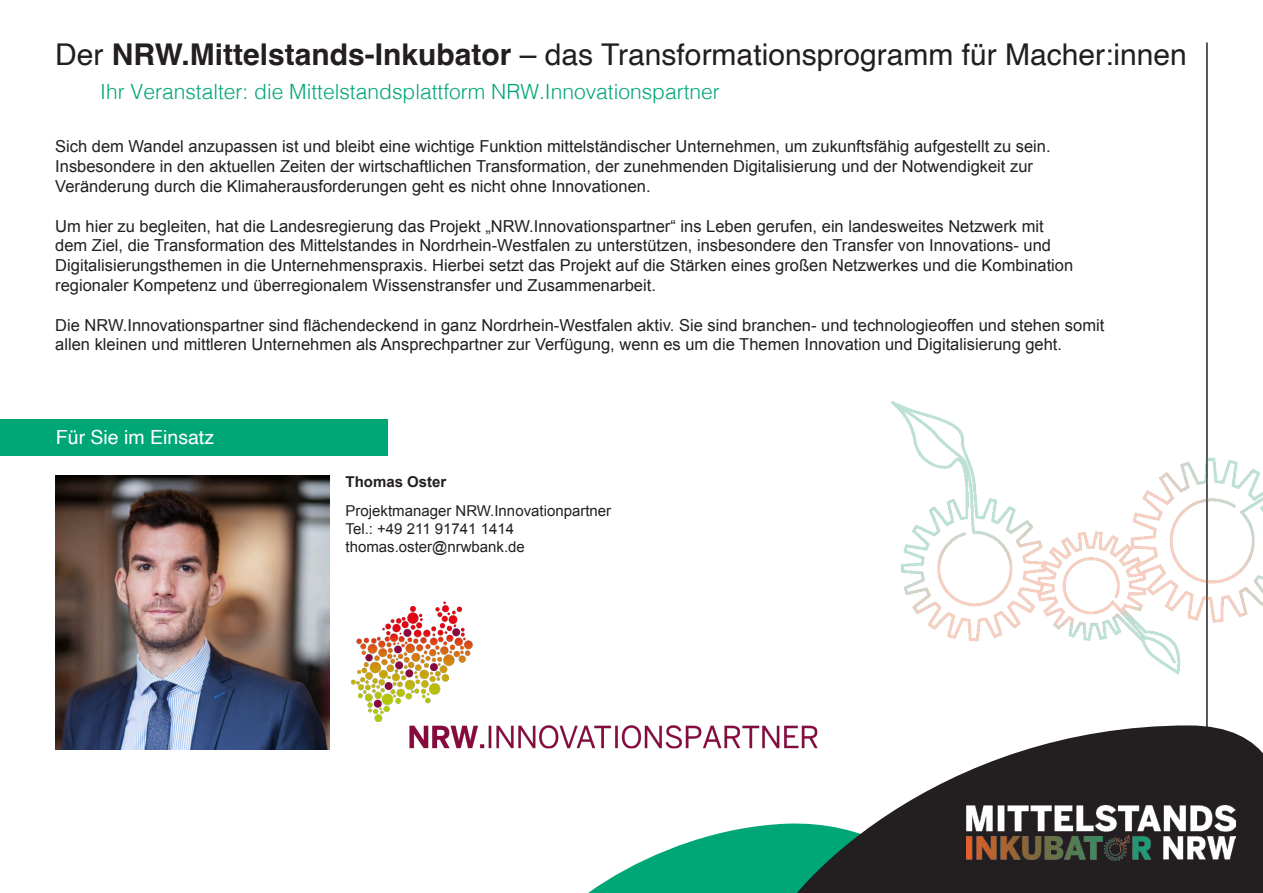
<style>
.page{position:relative;width:1263px;height:893px;background:#fff}
.page>*{position:absolute;margin:0;border:0;box-sizing:border-box;transform-origin:0 0}
.t1{font:30px "Helvetica";color:#231f20}
.t2{font:300 21px "Helvetica";color:#00a776}
.t3{font:19.5px "Helvetica";color:#fff}
.t4{font:16.5px/19.8px "Arial";color:#231f20}
.t5{font:15px/18px "Arial";color:#231f20}
.t6{font:700 15px "Arial";color:#231f20}
.s1{font-weight:700}
</style>
<div class="page">
<svg style="left:588px;top:825px;width:175px;height:68px"></svg>
<svg style="left:763px;top:725px;width:500px;height:168px;fill:#231f20"></svg>
<img style="left:966px;top:806px;width:269px;height:54px">
<hr style="left:1206px;top:43px;width:2px;height:699px;background:#231f20">
<div style="left:0;top:420px;width:388px;height:36px;background:#00a776"></div>
<img style="left:56px;top:476px;width:273px;height:273px">
<img style="left:351px;top:601px;width:471px;height:148px">
<img style="left:891px;top:401px;width:372px;height:274px">
<h1 class="t1" style="left:55px;top:31px;width:1133px">Der <span class="s1">NRW.Mittelstands-Inkubator</span> – das Transformationsprogramm für Macher:innen</h1>
<p class="t2" style="left:100px;top:74px;width:621px">Ihr Veranstalter: die Mittelstandsplattform NRW.Innovationspartner</p>
<p class="t4" style="left:55px;top:137px;width:997px">Sich dem Wandel anzupassen ist und bleibt eine wichtige Funktion mittelständischer Unternehmen, um zukunftsfähig aufgestellt zu sein.<br>Insbesondere in den aktuellen Zeiten der wirtschaftlichen Transformation, der zunehmenden Digitalisierung und der Notwendigkeit zur<br>Veränderung durch die Klimaherausforderungen geht es nicht ohne Innovationen.</p>
<p class="t4" style="left:55px;top:216px;width:1019px">Um hier zu begleiten, hat die Landesregierung das Projekt „NRW.Innovationspartner“ ins Leben gerufen, ein landesweites Netzwerk mit dem Ziel, die Transformation des Mittelstandes in Nordrhein-Westfalen zu unterstützen, insbesondere den Transfer von Innovations- und Digitalisierungsthemen in die Unternehmenspraxis. Hierbei setzt das Projekt auf die Stärken eines großen Netzwerkes und die Kombination regionaler Kompetenz und überregionalem Wissenstransfer und Zusammenarbeit.</p>
<p class="t4" style="left:55px;top:315px;width:1050px">Die NRW.Innovationspartner sind flächendeckend in ganz Nordrhein-Westfalen aktiv. Sie sind branchen- und technologieoffen und stehen somit allen kleinen und mittleren Unternehmen als Ansprechpartner zur Verfügung, wenn es um die Themen Innovation und Digitalisierung geht.</p>
<p class="t3" style="left:56px;top:422px;width:160px">Für Sie im Einsatz</p>
<p class="t6" style="left:345px;top:472px;width:102px">Thomas Oster</p>
<p class="t5" style="left:345px;top:502px;width:267px">Projektmanager NRW.Innovationpartner<br>Tel.: +49 211 91741 1414 thomas.oster@nrwbank.de</p>
</div>
